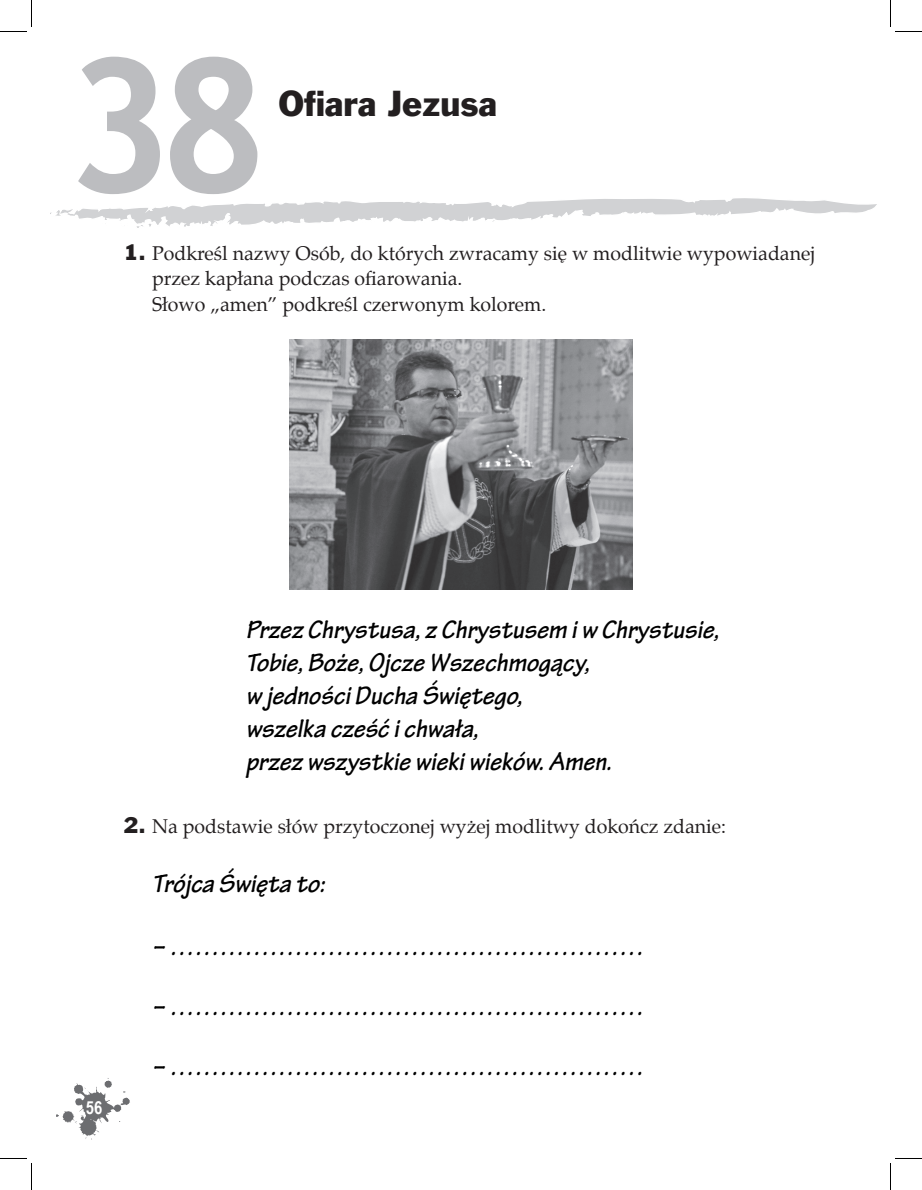
<style>
.page{position:relative;width:922px;height:1190px;background:#fff}
.page>*{position:absolute;margin:0;border:0;box-sizing:border-box;transform-origin:0 0}
.t1{font:700 186.3px "Trebuchet MS";color:#bcbdc0}
.t2{font:33px "Frank Goth EU";color:#231f20}
.t3{font:italic 700 27px/33px "Tekton Pro";color:#000}
.t4{font:19.5px/25.5px "Palatino";color:#231f20}
.t5{font:700 18px "Arial Narrow";color:#fff}
.s1{font-family:"Frank Goth EU";font-size:21px}
</style>
<div class="page">
<svg style="left:56px;top:1078px;width:74px;height:62px"></svg>
<svg style="left:50px;top:198px;width:827px;height:30px"></svg>
<img style="left:290px;top:339px;width:342px;height:250px">
<svg style="left:0;top:0;width:32px;height:32px"></svg>
<svg style="left:0;top:1158px;width:32px;height:32px"></svg>
<svg style="left:890px;top:0;width:32px;height:32px"></svg>
<svg style="left:890px;top:1158px;width:32px;height:32px"></svg>
<h1 class="t1" style="left:65px;top:10px;width:205px">38</h1>
<p class="t2" style="left:278px;top:83px;width:220px">Ofiara Jezusa</p>
<p class="t4" style="left:152px;top:240px;width:664px;text-indent:-28px"><span class="s1">1.</span> Podkreśl nazwy Osób, do których zwracamy się w modlitwie wypowiadanej przez kapłana podczas ofiarowania.<br>Słowo „amen” podkreśl czerwonym kolorem.</p>
<p class="t3" style="left:246px;top:613px;width:475px">Przez Chrystusa, z Chrystusem i w Chrystusie, Tobie, Boże, Ojcze Wszechmogący,<br>w jedności Ducha Świętego,<br>wszelka cześć i chwała,<br>przez wszystkie wieki wieków. Amen.</p>
<p class="t4" style="left:124px;top:814px;width:604px"><span class="s1">2.</span> Na podstawie słów przytoczonej wyżej modlitwy dokończ zdanie:</p>
<p class="t3" style="left:152px;top:867px;width:174px">Trójca Święta to:</p>
<p class="t3" style="left:152px;top:930px;width:493px">– …………………………………………………</p>
<p class="t3" style="left:152px;top:990px;width:493px">– …………………………………………………</p>
<p class="t5" style="left:86px;top:1094px;width:18px">56</p>
<p class="t3" style="left:152px;top:1050px;width:493px">– …………………………………………………</p>
</div>
